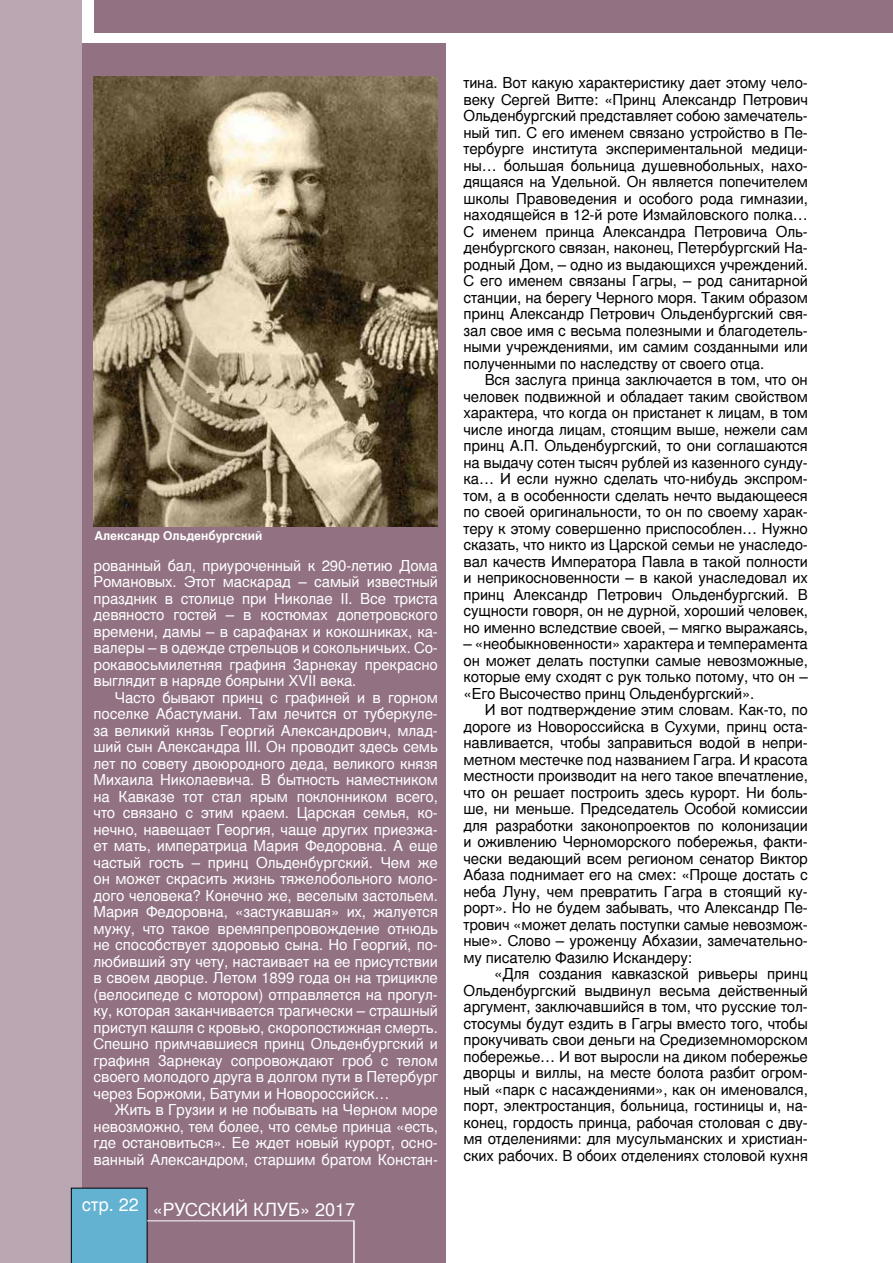
<style>
.page{position:relative;width:893px;height:1263px;background:#fff}
.page>*{position:absolute;margin:0;border:0;box-sizing:border-box;transform-origin:0 0}
.t1{font:18px "Nimbus San LCY";color:#fff}
.t2{font:15px/16.5px "Nimbus San LCY";letter-spacing:-.01em;color:#000;text-align:justify}
.t3{font:15px/16.5px "Nimbus San LCY";letter-spacing:-.01em;color:#fff;text-align:justify}
.t4{font:700 12px "Nimbus San LCY";color:#fff}
</style>
<div class="page">
<div style="left:0;top:43px;width:446px;height:1220px;background:#917182"></div>
<div style="left:0;top:0;width:81px;height:1263px;background:#baa7b2"></div>
<div style="left:94px;top:0;width:799px;height:32px;background:#917182"></div>
<div style="left:71px;top:1188px;width:76px;height:75px;background:#63b2d2"></div>
<hr style="left:147px;top:1220px;width:207px;height:1px;background:#fff">
<hr style="left:354px;top:1220px;width:1px;height:43px;background:#fff">
<img style="left:94px;top:77px;width:344px;height:449px">
<p class="t4" style="left:94px;top:529px;width:169px">Александр Ольденбургский</p>
<p class="t3" style="left:94px;top:557px;width:346px">рованный бал, приуроченный к 290-летию Дома Романовых. Этот маскарад – самый известный праздник в столице при Н иколае II. Все триста девяносто гостей – в костюмах допетровского времени, дамы – в сарафанах и кокошниках, ка&shy;валеры – в одежде стрельцов и сокольничьих. Со&shy;рокавосьмилетняя графиня Зарнекау прекрасно выглядит в наряде боярыни XVII века.</p>
<p class="t3" style="left:94px;top:689px;width:346px;text-indent:21px">Часто бывают принц с графиней и в горном поселке Абастумани. Там лечится от туберкуле&shy;за великий князь Георгий Александрович, млад&shy;ший сын Александра III. Он проводит здесь семь лет по совету двоюродного деда, великого князя Михаила Н иколаевича. В бытность наместником на Кавказе тот стал ярым поклонником всего, что связано с этим краем. Царская семья, ко&shy;нечно, навещает Георгия, чаще других приезжа&shy;ет мать, императрица Мария Федоровна. А еще частый гость – принц Ольденбургский. Чем же он может скрасить жизнь тяжелобольного моло&shy;дого человека? Конечно же, веселым застольем.<br>Мария Федоровна, «застукавшая» их, жалуется мужу, что такое времяпрепровождение отнюдь не способствует здоровью сына. Но Георгий, по&shy;любивший эту чету, настаивает на ее присутствии в своем дворце. Летом 1899 года он на трицикле (велосипеде с мотором) отправляется на прогул&shy;ку, которая заканчивается трагически – страшный приступ кашля с кровью, скоропостижная смерть.<br>Спешно примчавшиеся принц Ольденбургский и графиня Зарнекау сопровождают гроб с телом своего молодого друга в долгом пути в П етербург через Боржоми, Батуми и Новороссийск…</p>
<p class="t3" style="left:94px;top:1102px;width:346px;text-indent:21px">Жить в Грузии и не побывать на Черном море невозможно, тем более, что семье принца «есть, где остановиться». Ее ждет новый курорт, осно&shy;ванный Александром, старшим братом Констан-</p>
<p class="t1" style="left:82px;top:1199px;width:94px">стр. 22 «РУССКИЙ</p>
<p class="t1" style="left:253px;top:1199px;width:13px">КЛУБ</p>
<p class="t1" style="left:300px;top:1199px;width:57px">» 2017</p>
<p class="t2" style="left:463px;top:75px;width:346px">тина. Вот какую характеристику дает этому чело&shy;веку Сергей Витте: «П ринц Александр Петрович Ольденбургский представляет собою замечатель&shy;ный тип. С его именем связано устройство в Пе&shy;тербурге института экспериментальной медици&shy;ны… большая больница душевнобольных, нахо&shy;дящаяся на Удельной. Он является попечителем школы П равоведения и особого рода гимназии, находящейся в 12-й роте Измайловского полка… С именем принца Александра Петровича Оль&shy;денбургского связан, наконец, Петербургский На&shy;родный Дом, – одно из выдающихся учреждений.<br>С его именем связаны Гагры, – род санитарной станции, на берегу Черного моря. Таким образом принц Александр Петрович Ольденбургский свя&shy;зал свое имя с весьма полезными и благодетель&shy;ными учреждениями, им самим созданными или полученными по наследству от своего отца.</p>
<p class="t2" style="left:463px;top:372px;width:346px;text-align:left;text-indent:21px">Вся заслуга принца заключается в том, что он человек подвижной и обладает таким свойством характера, что когда он пристанет к лицам, в том числе иногда лицам, стоящим выше, нежели сам принц А.П . Ольденбургский, то они соглашаются на выдачу сотен тысяч рублей из казенного сунду&shy;ка… И если нужно сделать что-нибудь экспром&shy;том, а в особенности сделать нечто выдающееся по своей оригинальности, то он по своему харак&shy;теру к этому совершенно приспособлен… Нужно сказать, что никто из Царской семьи не унаследо&shy;вал качеств И мператора П авла в такой полности и неприкосновенности – в какой унаследовал их принц Александр Петрович Ольденбургский. В сущности говоря, он не дурной, хороший человек, но именно вследствие своей, – мягко выражаясь,</p>
<p class="t2" style="left:463px;top:636px;width:346px">– «необыкновенности» характера и темперамента он может делать поступки самые невозможные, которые ему сходят с рук только потому, что он – «Его Высочество принц Ольденбургский».</p>
<p class="t2" style="left:463px;top:702px;width:346px;text-indent:21px">И вот подтверждение этим словам. Как-то, по дороге из Новороссийска в Сухуми, принц оста&shy;навливается, чтобы заправиться водой в непри&shy;метном местечке под названием Гагра. И красота местности производит на него такое впечатление, что он решает построить здесь курорт. Н и боль&shy;ше, ни меньше. П редседатель Особой комиссии для разработки законопроектов по колонизации и оживлению Черноморского побережья, факти&shy;чески ведающий всем регионом сенатор Виктор Абаза поднимает его на смех: «П роще достать с неба Луну, чем превратить Гагра в стоящий ку&shy;рорт». Н о не будем забывать, что Александр П е&shy;трович «может делать поступки самые невозмож&shy;ные». Слово – уроженцу Абхазии, замечательно&shy;му писателю Фазилю Искандеру:</p>
<p class="t2" style="left:463px;top:966px;width:346px;text-indent:31px">«Для создания кавказской ривьеры принц Ольденбургский выдвинул весьма действенный аргумент, заключавшийся в том, что русские тол&shy;стосумы будут ездить в Гагры вместо того, чтобы прокучивать свои деньги на Средиземноморском побережье… И вот выросли на диком побережье дворцы и виллы, на месте болота разбит огром&shy;ный «парк с насаждениями», как он именовался, порт, электростанция, больница, гостиницы и, на&shy;конец, гордость принца, рабочая столовая с дву&shy;мя отделениями: для мусульманских и христиан&shy;ских рабочих. В обоих отделениях столовой кухня</p>
</div>
